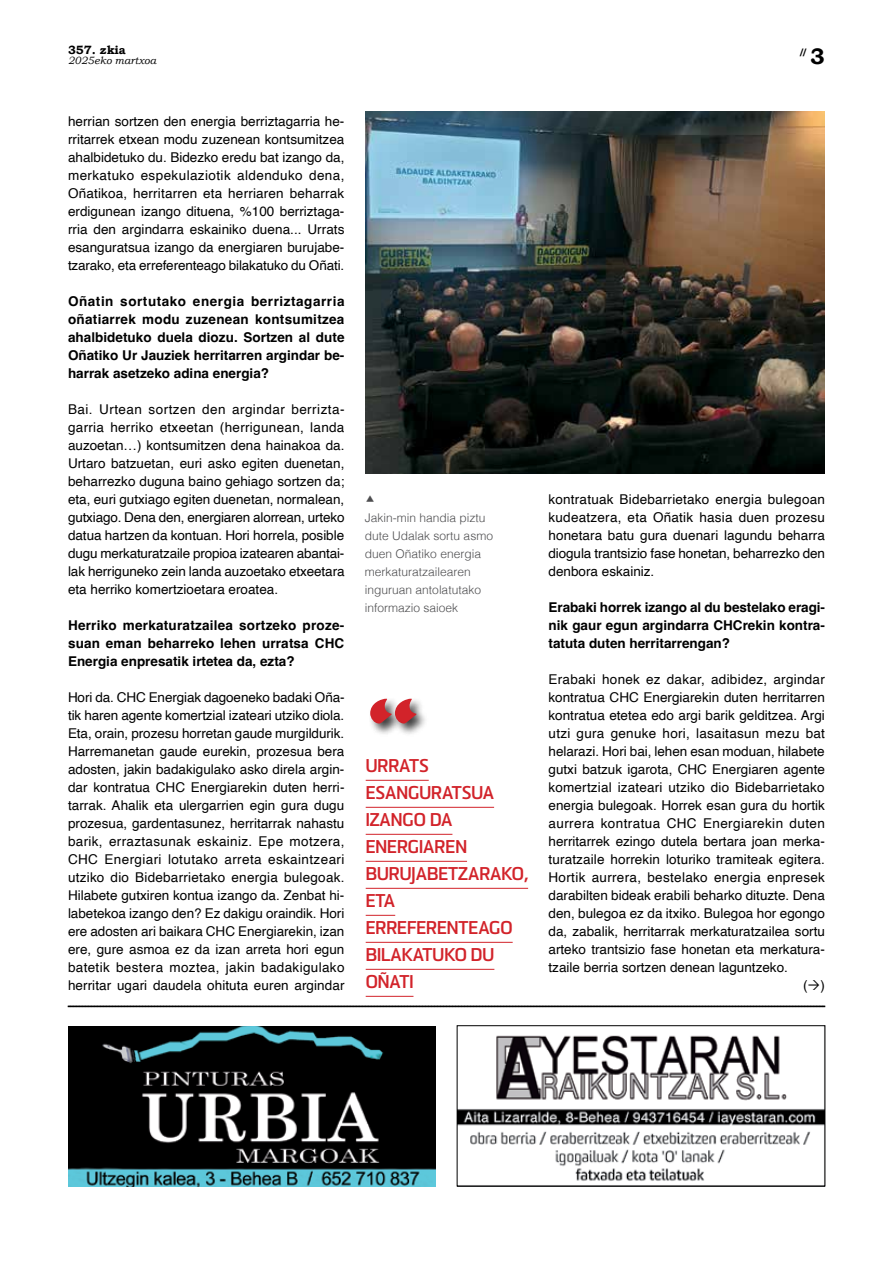
<style>
.page{position:relative;width:893px;height:1263px;background:#fff}
.page>*{position:absolute;margin:0;border:0;box-sizing:border-box;transform-origin:0 0}
.t1{font:90px "Hobo Std";color:#d2232a}
.t2{font:700 22.5px "Bookman Old Style";color:#000}
.t3{font:700 18px/27px "Sommet";color:#d2232a}
.t4{font:13.5px/18px "Helvetica";color:#000;text-align:justify}
.t5{font:700 13.5px/18px "Helvetica";color:#000;text-align:justify}
.t6{font:13.5px "Helvetica";letter-spacing:.02em;color:#000}
.t7{font:13.5px "Helvetica";letter-spacing:.025em;color:#000}
.t8{font:13.5px "Helvetica";letter-spacing:.03em;color:#000}
.t9{font:300 12px/18px "Helvetica";color:#4d4d4f}
.t10{font:700 12px "Bookman Old Style";color:#000}
.t11{font:italic 10.5px "Bookman Old Style";color:#000}
.t12{font:700 9px "Bookman Old Style";color:#000}
</style>
<div class="page">
<svg style="left:68px;top:1005px;width:757px;height:2px;background:#454545"></svg>
<hr style="left:366px;top:780px;width:63px;height:1px;background:#d2232a">
<hr style="left:366px;top:807px;width:128px;height:1px;background:#d2232a">
<hr style="left:366px;top:834px;width:86px;height:1px;background:#d2232a">
<hr style="left:366px;top:861px;width:101px;height:1px;background:#d2232a">
<hr style="left:366px;top:888px;width:162px;height:1px;background:#d2232a">
<svg style="left:366px;top:915px;width:29px;height:1px"></svg>
<hr style="left:366px;top:942px;width:147px;height:1px;background:#d2232a">
<hr style="left:366px;top:969px;width:128px;height:1px;background:#d2232a">
<hr style="left:366px;top:996px;width:47px;height:1px;background:#d2232a">
<img style="left:366px;top:111px;width:459px;height:362px">
<div style="left:368px;top:697px;width:62px;height:40px;background:#000;opacity:.75"></div>
<img style="left:68px;top:1026px;width:368px;height:160px">
<img style="left:459px;top:1035px;width:364px;height:146px">
<div style="left:457px;top:1025px;width:368px;height:161px;border:1px solid #000"></div>
<p class="t10" style="left:68px;top:41px;width:59px">357. zkia</p>
<p class="t11" style="left:68px;top:53px;width:90px">2025eko martxoa</p>
<p class="t4" style="left:68px;top:113px;width:278px">herrian sortzen den energia berriztagarria he&shy;rritarrek etxean modu zuzenean kontsumitzea ahalbidetuko du. Bidezko eredu bat izango da, merkatuko espekulaziotik aldenduko dena, Oñatikoa, herritarren eta herriaren beharrak erdigunean izango dituena, %100 berriztaga&shy;rria den argindarra eskainiko duena... Urrats esanguratsua izango da energiaren burujabe&shy;tzarako, eta erreferenteago bilakatuko du Oñati.</p>
<p class="t5" style="left:68px;top:294px;width:278px">Oñatin sortutako energia berriztagarria oñatiarrek modu zuzenean kontsumitzea ahalbidetuko duela diozu. Sortzen al dute Oñatiko Ur Jauziek herritarren argindar be&shy;harrak asetzeko adina energia?</p>
<p class="t4" style="left:68px;top:401px;width:278px">Bai. Urtean sortzen den argindar berrizta&shy;garria herriko etxeetan (herrigunean, landa auzoetan…) kontsumitzen dena hainakoa da.<br>Urtaro batzuetan, euri asko egiten duenetan, beharrezko duguna baino gehiago sortzen da; eta, euri gutxiago egiten duenetan, normalean, gutxiago. Dena den, energiaren alorrean, urteko datua hartzen da kontuan. Hori horrela, posible dugu merkaturatzaile propioa izatearen abantai&shy;lak herriguneko zein landa auzoetako etxeetara eta herriko komertzioetara eroatea.</p>
<p class="t5" style="left:68px;top:618px;width:278px">Herriko merkaturatzailea sortzeko proze&shy;suan eman beharreko lehen urratsa CHC Energia enpresatik irtetea da, ezta?</p>
<p class="t4" style="left:68px;top:689px;width:278px">Hori da. CHC Energiak dagoeneko badaki Oña&shy;tik haren agente komertzial izateari utziko diola.<br>Eta, orain, prozesu horretan gaude murgildurik.<br>Harremanetan gaude eurekin, prozesua bera adosten, jakin badakigulako asko direla argin&shy;dar kontratua CHC Energiarekin duten herri&shy;tarrak. Ahalik eta ulergarrien egin gura dugu prozesua, gardentasunez, herritarrak nahastu barik, erraztasunak eskainiz. Epe motzera, CHC Energiari lotutako arreta eskaintzeari utziko dio Bidebarrietako energia bulegoak.<br>Hilabete gutxiren kontua izango da. Zenbat hi&shy;labetekoa izango den? Ez dakigu oraindik. Hori ere adosten ari baikara CHC Energiarekin, izan ere, gure asmoa ez da izan arreta hori egun batetik bestera moztea, jakin badakigulako herritar ugari daudela ohituta euren argindar</p>
<p class="t12" style="left:799px;top:45px;width:10px">//</p>
<h2 class="t2" style="left:810px;top:40px;width:16px">3</h2>
<p class="t9" style="left:365px;top:508px;width:130px">Jakin-min handia piztu dute Udalak sortu asmo duen Oñatiko energia merkaturatzailearen inguruan antolatutako informazio saioek</p>
<h1 class="t1" style="left:366px;top:676px;width:57px">“</h1>
<h3 class="t3" style="left:366px;top:753px;width:164px">URRATS<br>ESANGURATSUA<br>IZANGO DA<br>ENERGIAREN<br>BURUJABETZARAKO,<br>ETA<br>ERREFERENTEAGO<br>BILAKATUKO DU<br>OÑATI</h3>
<p class="t4" style="left:549px;top:491px;width:278px">kontratuak Bidebarrietako energia bulegoan kudeatzera, eta Oñatik hasia duen prozesu honetara batu gura duenari lagundu beharra diogula trantsizio fase honetan, beharrezko den denbora eskainiz.</p>
<p class="t5" style="left:549px;top:600px;width:278px">Erabaki horrek izango al du bestelako eragi&shy;nik gaur egun argindarra CHCrekin kontra&shy;tatuta duten herritarrengan?</p>
<p class="t6" style="left:549px;top:669px;width:278px">Erabaki honek ez dakar, adibidez, argindar</p>
<p class="t4" style="left:549px;top:688px;width:278px">kontratua CHC Energiarekin duten herritarren</p>
<p class="t4" style="left:549px;top:706px;width:278px">kontratua etetea edo argi barik gelditzea. Argi</p>
<p class="t6" style="left:549px;top:723px;width:278px">utzi gura genuke hori, lasaitasun mezu bat</p>
<p class="t4" style="left:549px;top:742px;width:278px">helarazi. Hori bai, lehen esan moduan, hilabete</p>
<p class="t4" style="left:549px;top:760px;width:278px">gutxi batzuk igarota, CHC Energiaren agente</p>
<p class="t4" style="left:549px;top:778px;width:278px">komertzial izateari utziko dio Bidebarrietako</p>
<p class="t4" style="left:549px;top:796px;width:278px">energia bulegoak. Horrek esan gura du hortik</p>
<p class="t8" style="left:549px;top:813px;width:278px">aurrera kontratua CHC Energiarekin duten</p>
<p class="t4" style="left:549px;top:832px;width:278px">herritarrek ezingo dutela bertara joan merka-</p>
<p class="t4" style="left:549px;top:850px;width:278px">turatzaile horrekin loturiko tramiteak egitera.</p>
<p class="t7" style="left:549px;top:867px;width:278px">Hortik aurrera, bestelako energia enpresek</p>
<p class="t4" style="left:549px;top:886px;width:278px">darabilten bideak erabili beharko dituzte. Dena</p>
<p class="t4" style="left:549px;top:904px;width:278px">den, bulegoa ez da itxiko. Bulegoa hor egongo</p>
<p class="t4" style="left:549px;top:922px;width:278px">da, zabalik, herritarrak merkaturatzailea sortu</p>
<p class="t4" style="left:549px;top:940px;width:278px">arteko trantsizio fase honetan eta merkatura-</p>
<p class="t4" style="left:549px;top:958px;width:241px">tzaile berria sortzen denean laguntzeko.</p>
<p class="t4" style="left:803px;top:976px;width:23px">( )</p>
</div>
